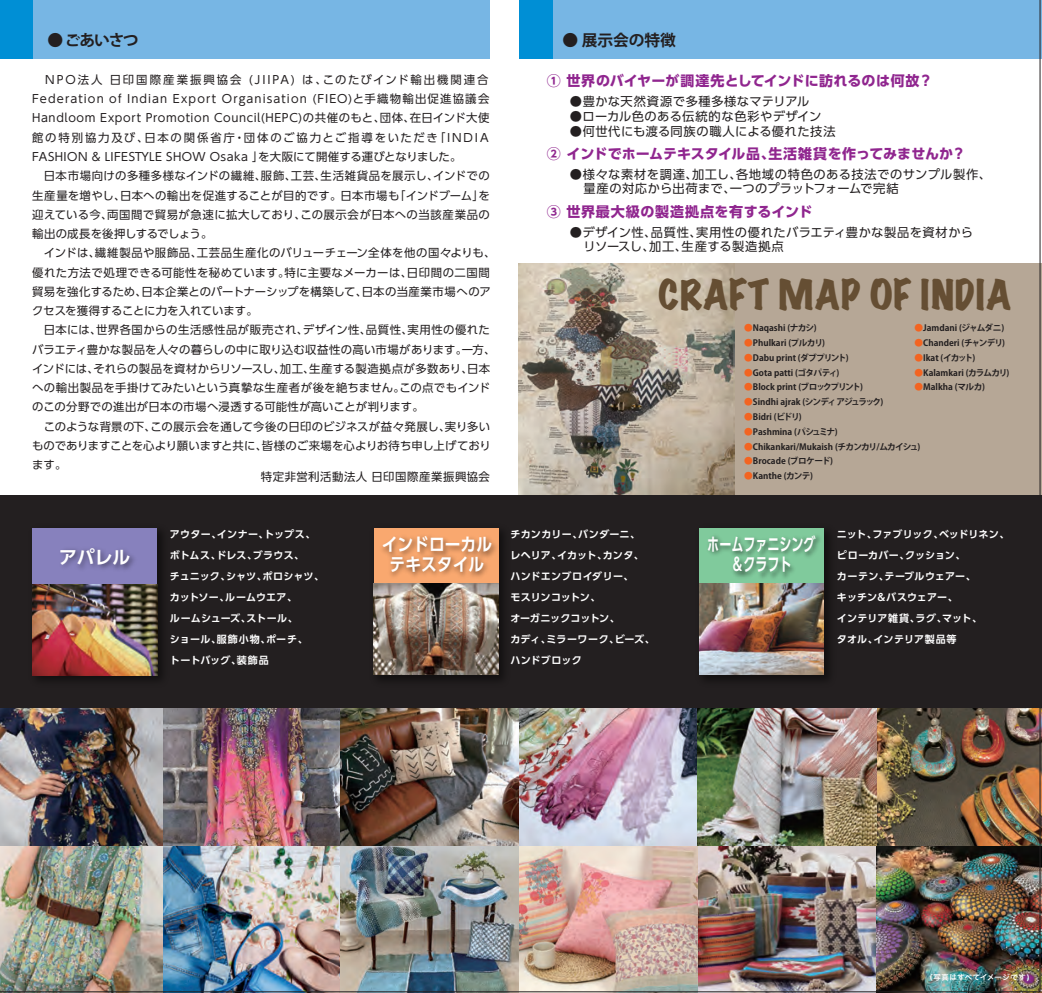
<style>
.page{position:relative;width:1042px;height:993px;background:#fff}
.page>*{position:absolute;margin:0;border:0;box-sizing:border-box;transform-origin:0 0}
.t1{font:expanded 37.27px "Marker Felt";letter-spacing:.035em;color:#654e33}
.t2{font:700 17.85px/20.1px "UD Shin Go Pro De";color:#fff;text-align:center;scale:.67 1}
.t3{font:700 17.85px/20.1px "UD Shin Go Pro De";color:#fff;text-align:center;scale:.88 1}
.t4{font:700 17.85px "UD Shin Go Pro De";color:#fff}
.t5{font:700 15.75px "Koz Go Pr 6 N";letter-spacing:-.01em;color:#231f20}
.t6{font:700 14px "UD Shin Go Pro";letter-spacing:.01em;color:#90268f}
.t7{font:700 14px "UD Shin Go Pro";letter-spacing:.045em;color:#90268f}
.t8{font:12.25px/14.5px "UD Shin Go Pro";letter-spacing:.035em;color:#231f20}
.t9{font:11.38px/19.2px "UD Shin Go Pro";letter-spacing:.035em;color:#231f20}
.t10{font:700 9.97px/21.2px "UD Shin Go Pro De";letter-spacing:.01em;color:#fff}
.t11{font:700 8.75px "Koz Go Pr 6 N";color:#231f20}
.t12{font:700 8.75px "Koz Go Pr 6 N";letter-spacing:-.06em;color:#231f20}
.t13{font:7.35px "Hira Kaku Pro W6";letter-spacing:.08em;color:#fff}
.s1{font-weight:500}
.s2{color:#f36421}
</style>
<div class="page">
<img style="left:0;top:0;width:1040px;height:991px">
<h3 class="t5" style="left:32px;top:31px;width:108px"><span class="s1">　●</span> ごあいさつ</h3>
<p class="t9" style="left:32px;top:70px;width:465px">　NPO法人 日印国際産業振興協会 (JIIPA) は、このたびインド輸出機関連合Federation of Indian Export Organisation (FIEO)と手織物輸出促進協議会Handloom Export Promotion Council(HEPC)の共催のもと、団体、在日インド大使館の特別協力及び、日本の関係省庁・団体のご協力とご指導をいただき「INDIA FASHION &amp; LIFESTYLE SHOW Osaka 」を大阪にて開催する運びとなりました。<br>　日本市場向けの多種多様なインドの繊維、服飾、工芸、生活雑貨品を展示し、インドでの生産量を増やし、日本への輸出を促進することが目的です。日本市場も「インドブーム」を迎えている今、両国間で貿易が急速に拡大しており、この展示会が日本への当該産業品の輸出の成長を後押しするでしょう。<br>　インドは、繊維製品や服飾品、工芸品生産化のバリューチェーン全体を他の国々よりも、優れた方法で処理できる可能性を秘めています。特に主要なメーカーは、日印間の二国間貿易を強化するため、日本企業とのパートナーシップを構築して、日本の当産業市場へのアクセスを獲得することに力を入れています。<br>　日本には、世界各国からの生活感性品が販売され、デザイン性、品質性、実用性の優れたバラエティ豊かな製品を人々の暮らしの中に取り込む収益性の高い市場があります。一方、インドには、それらの製品を資材からリソースし、加工、生産する製造拠点が多数あり、日本への輸出製品を手掛けてみたいという真摯な生産者が後を絶ちません。この点でもインドのこの分野での進出が日本の市場へ浸透する可能性が高いことが判ります。<br>　このような背景の下、この展示会を通して今後の日印のビジネスが益々発展し、実り多いものでありますことを心より願いますと共に、皆様のご来場を心よりお待ち申し上げております。</p>
<p class="t9" style="left:261px;top:467px;width:231px">特定非営利活動法人 日印国際産業振興協会</p>
<h3 class="t5" style="left:547px;top:31px;width:131px">　● 展示会の特徴</h3>
<p class="t6" style="left:547px;top:70px;width:388px">① 世界のバイヤーが調達先としてインドに訪れるのは何故？</p>
<p class="t8" style="left:570px;top:94px;width:241px">●豊かな天然資源で多種多様なマテリアル</p>
<p class="t8" style="left:570px;top:109px;width:253px">●ローカル色のある伝統的な色彩やデザイン</p>
<p class="t8" style="left:570px;top:123px;width:267px">●何世代にも渡る同族の職人による優れた技法</p>
<p class="t6" style="left:547px;top:142px;width:421px">② インドでホームテキスタイル品、生活雑貨を作ってみませんか？</p>
<p class="t8" style="left:583px;top:166px;width:409px;text-indent:-14px">●様々な素材を調達、加工し、各地域の特色のある技法でのサンプル製作、量産の対応から出荷まで、一つのプラットフォームで完結</p>
<p class="t7" style="left:547px;top:200px;width:267px">③ 世界最大級の製造拠点を有するインド</p>
<p class="t8" style="left:583px;top:224px;width:391px;text-indent:-14px">●デザイン性、品質性、実用性の優れたバラエティ豊かな製品を資材からリソースし、加工、生産する製造拠点</p>
<h1 class="t1" style="left:659px;top:265px;width:354px">CRAFT MAP OF INDIA</h1>
<p class="t11" style="left:744px;top:323px;width:74px"><span class="s2">●</span>Naqashi (ナカシ)</p>
<p class="t11" style="left:744px;top:338px;width:82px"><span class="s2">●</span>Phulkari (プルカリ)</p>
<p class="t11" style="left:744px;top:352px;width:106px"><span class="s2">●</span>Dabu print (ダブプリント)</p>
<p class="t11" style="left:744px;top:367px;width:96px"><span class="s2">●</span>Gota patti (ゴタパティ)</p>
<p class="t11" style="left:744px;top:382px;width:120px"><span class="s2">●</span>Block print (ブロックプリント)</p>
<p class="t11" style="left:744px;top:397px;width:141px"><span class="s2">●</span>Sindhi ajrak (シンディ アジュラック)</p>
<p class="t11" style="left:744px;top:412px;width:59px"><span class="s2">●</span>Bidri (ビドリ)</p>
<p class="t11" style="left:744px;top:426px;width:95px"><span class="s2">●</span>Pashmina (パシュミナ)</p>
<p class="t11" style="left:744px;top:441px;width:178px"><span class="s2">●</span>Chikankari/Mukaish (チカンカリ/ムカイシュ)</p>
<p class="t11" style="left:744px;top:456px;width:90px"><span class="s2">●</span>Brocade (ブロケード)</p>
<p class="t11" style="left:744px;top:471px;width:70px"><span class="s2">●</span>Kanthe (カンテ)</p>
<p class="t11" style="left:914px;top:323px;width:91px"><span class="s2">●</span>Jamdani (ジャムダニ)</p>
<p class="t11" style="left:914px;top:338px;width:92px"><span class="s2">●</span>Chanderi (チャンデリ)</p>
<p class="t12" style="left:914px;top:352px;width:62px"><span class="s2">●</span>Ikat (イカット)</p>
<p class="t11" style="left:914px;top:367px;width:96px"><span class="s2">●</span>Kalamkari (カラムカリ)</p>
<p class="t11" style="left:914px;top:382px;width:72px"><span class="s2">●</span>Malkha (マルカ)</p>
<h2 class="t4" style="left:59px;top:542px;width:73px">アパレル</h2>
<p class="t10" style="left:170px;top:523px;width:156px">アウター、インナー、トップス、ボトムス、ドレス、ブラウス、<br>チュニック、シャツ、ポロシャツ、カットソー、ルームウエア、<br>ルームシューズ、ストール、<br>ショール、服飾小物、ポーチ、<br>トートバッグ、装飾品</p>
<p class="t10" style="left:510px;top:523px;width:146px">チカンカリー、バンダーニ、<br>レヘリア、イカット、カンタ、ハンドエンブロイダリー、<br>モスリンコットン、<br>オーガニックコットン、<br>カディ、ミラーワーク、ビーズ、ハンドブロック</p>
<p class="t10" style="left:837px;top:523px;width:174px">ニット、ファブリック、ベッドリネン、ピローカバー、クッション、<br>カーテン、テーブルウェアー、<br>キッチン&amp;バスウェアー、<br>インテリア雑貨、ラグ、マット、<br>タオル、インテリア製品等</p>
<h2 class="t2" style="left:707px;top:533px;width:163px">ホームファニシング＆クラフト</h2>
<h2 class="t3" style="left:382px;top:533px;width:127px">インドローカルテキスタイル</h2>
<p class="t13" style="left:925px;top:970px;width:106px">（写真はすべてイメージです)</p>
</div>
